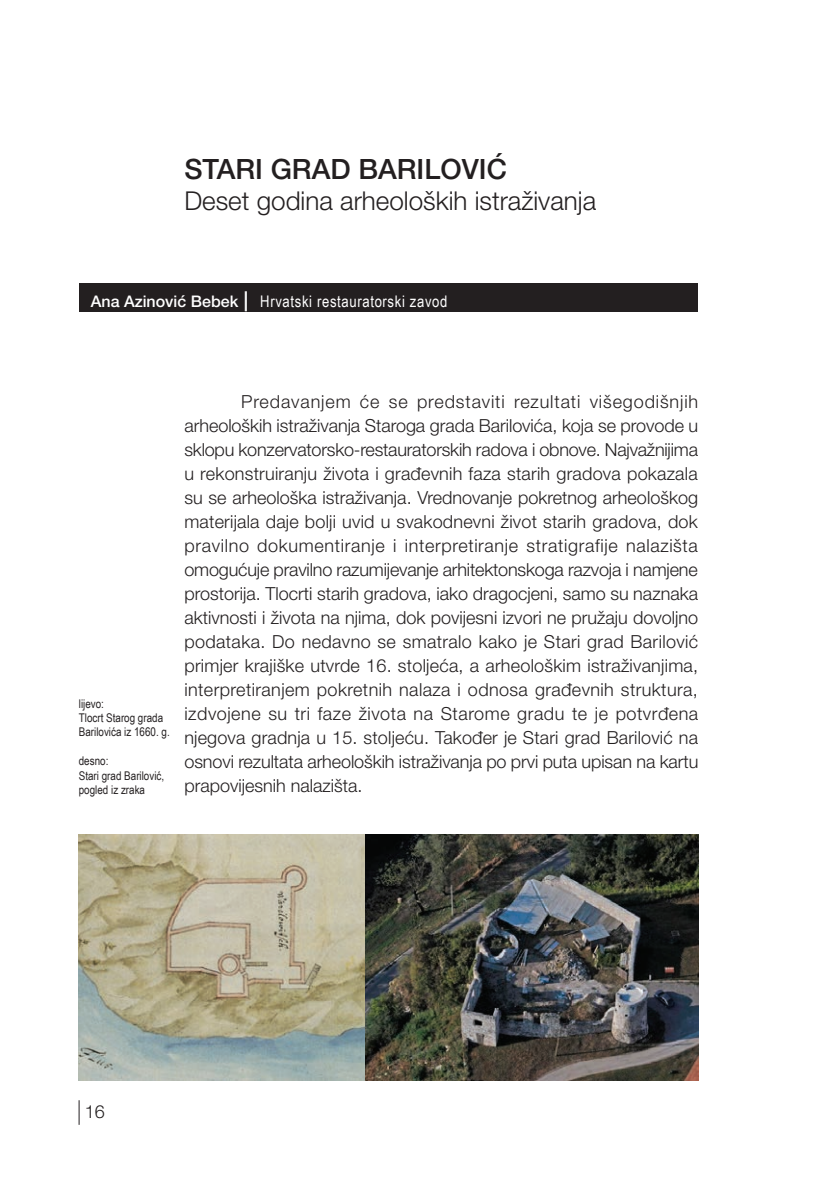
<style>
.page{position:relative;width:840px;height:1191px;background:#fff}
.page>*{position:absolute;margin:0;border:0;box-sizing:border-box;transform-origin:0 0}
.t1{font:500 28px "Helvetica Neue";color:#231f20}
.t2{font:300 26px "Helvetica Neue";color:#231f20}
.t3{font:300 18px/24px "Helvetica Neue";letter-spacing:-.005em;color:#231f20;text-align:justify}
.t4{font:16px "Arial Narrow";letter-spacing:.04em;color:#fff}
.t5{font:12px/14.4px "Arial Narrow";color:#231f20}
.s1{font-family:"Helvetica Neue";font-weight:500}
.s2{font-family:"Helvetica Neue";font-weight:500;font-size:20px}
</style>
<div class="page">
<div style="left:79px;top:283px;width:618px;height:28px;background:#231f20"></div>
<svg style="left:79px;top:1100px;width:1px;height:24px"></svg>
<img style="left:79px;top:834px;width:286px;height:246px">
<img style="left:365px;top:834px;width:332px;height:246px">
<h1 class="t1" style="left:184px;top:147px;width:19px">STAR</h1>
<h1 class="t1" style="left:255px;top:147px;width:253px">I GRAD BARILOVIĆ</h1>
<h2 class="t2" style="left:184px;top:180px;width:413px">Deset godina arheoloških istraživanja</h2>
<p class="t4" style="left:91px;top:289px;width:358px"><span class="s1">Ana Azinović Bebek</span> <span class="s2">|</span> Hrvatski restauratorski zavod</p>
<p class="t5" style="left:79px;top:695px;width:92px">lijevo:<br>Tlocrt Starog grada<br>Barilovića iz 1660. g.</p>
<p class="t5" style="left:79px;top:753px;width:87px">desno:<br>Stari grad Barilović, pogled iz zraka</p>
<p class="t3" style="left:184px;top:389px;width:515px;text-indent:57px">Predavanjem će se predstaviti rezultati višegodišnjih arheoloških istraživanja Staroga grada Barilovića, koja se provode u sklopu konzervatorsko-restauratorskih radova i obnove. Najvažnijima u rekonstruiranju života i građevnih faza starih gradova pokazala su se arheološka istraživanja. Vrednovanje pokretnog arheološkog materijala daje bolji uvid u svakodnevni život starih gradova, dok pravilno dokumentiranje i interpretiranje stratigrafije nalazišta omogućuje pravilno razumijevanje arhitektonskoga razvoja i namjene prostorija. Tlocrti starih gradova, iako dragocjeni, samo su naznaka aktivnosti i života na njima, dok povijesni izvori ne pružaju dovoljno podataka. Do nedavno se smatralo kako je Stari grad Barilović primjer krajiške utvrde 16. stoljeća, a arheološkim istraživanjima, interpretiranjem pokretnih nalaza i odnosa građevnih struktura, izdvojene su tri faze života na Starome gradu te je potvrđena njegova gradnja u 15. stoljeću. Također je Stari grad Barilović na osnovi rezultata arheoloških istraživanja po prvi puta upisan na kartu prapovijesnih nalazišta.</p>
<p class="t3" style="left:85px;top:1098px;width:22px">16</p>
</div>
